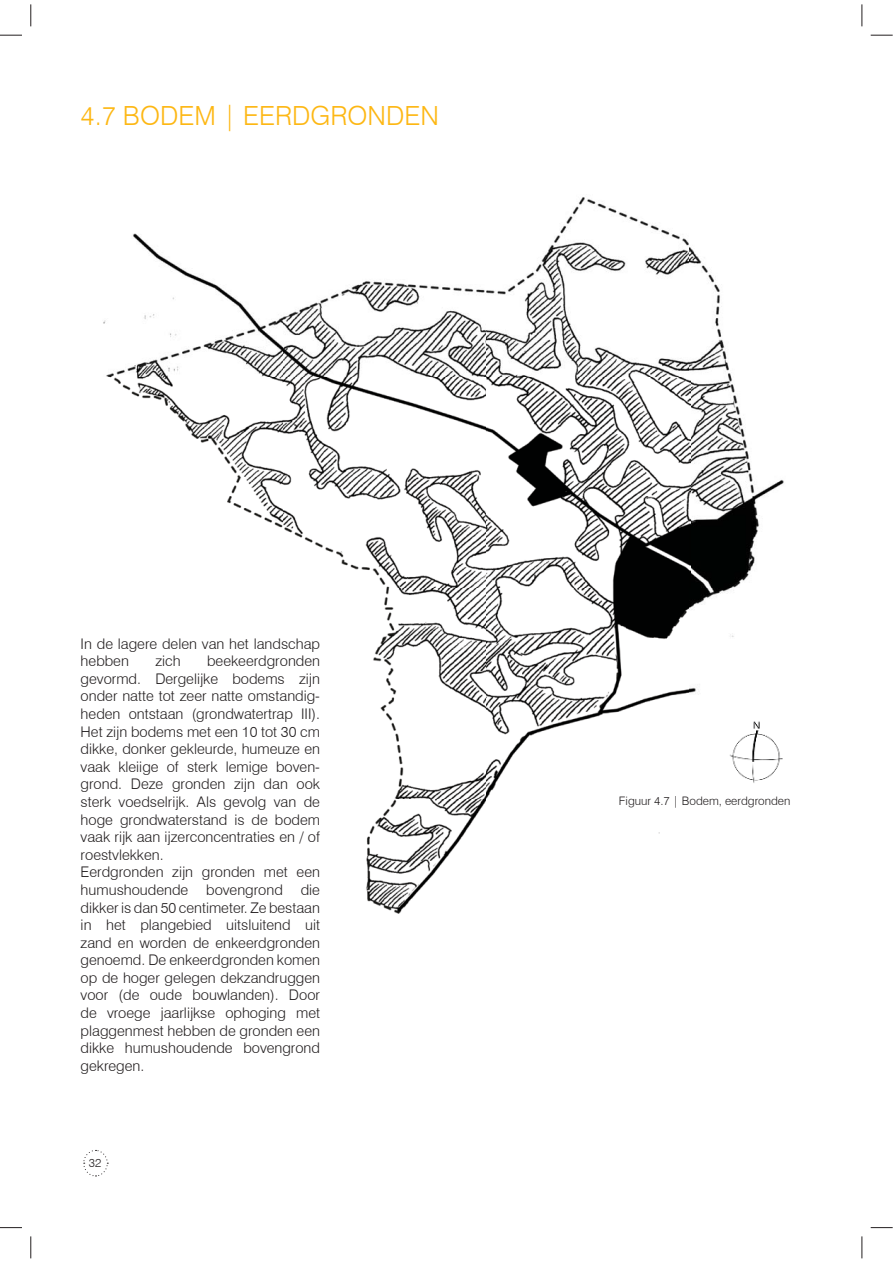
<style>
.page{position:relative;width:893px;height:1263px;background:#fff}
.page>*{position:absolute;margin:0;border:0;box-sizing:border-box;transform-origin:0 0}
.t1{font:300 26.4px "Swiss 721 BT";color:#fdb713}
.t2{font:300 14.7px/17.5px "Swiss 721 BT";color:#231f20}
.t3{font:300 11.7px "Swiss 721 BT";color:#231f20}
</style>
<div class="page">
<svg style="left:83px;top:1150px;width:25px;height:27px"></svg>
<img style="left:103px;top:197px;width:681px;height:717px">
<img style="left:720px;top:717px;width:64px;height:70px">
<div style="left:552px;top:797px;width:238px;height:25px;background:#fff"></div>
<svg style="left:0;top:35px;width:22px;height:1px"></svg>
<svg style="left:871px;top:35px;width:22px;height:1px"></svg>
<svg style="left:0;top:1227px;width:22px;height:1px"></svg>
<svg style="left:871px;top:1227px;width:22px;height:1px"></svg>
<svg style="left:31px;top:4px;width:1px;height:22px"></svg>
<svg style="left:31px;top:1236px;width:1px;height:22px"></svg>
<svg style="left:861px;top:4px;width:1px;height:22px"></svg>
<svg style="left:861px;top:1236px;width:1px;height:22px"></svg>
<h1 class="t1" style="left:81px;top:99px;width:360px">4.7 BODEM | EERDGRONDEN</h1>
<p class="t2" style="left:81px;top:635px;width:241px">In de lagere delen van het landschap hebben</p>
<p class="t2" style="left:81px;top:652px;width:241px;text-indent:127px">beekeerdgronden gevormd. Dergelijke bodems zijn onder natte tot zeer natte omstandig&shy;heden ontstaan (grondwatertrap III).<br>Het zijn bodems met een 10 tot 30 cm dikke, donker gekleurde, humeuze en vaak kleiige of sterk lemige boven&shy;grond. Deze gronden zijn dan ook sterk voedselrijk. Als gevolg van de hoge grondwaterstand is de bodem vaak rijk aan ijzerconcentraties en / of roestvlekken.<br>Eerdgronden zijn gronden met een humushoudende bovengrond die dikker is dan 50 centimeter. Ze bestaan in het plangebied uitsluitend uit zand en worden de enkeerdgronden genoemd. De enkeerdgronden komen op de hoger gelegen dekzandruggen voor (de oude bouwlanden). Door de vroege jaarlijkse ophoging met plaggenmest hebben de gronden een dikke humushoudende bovengrond gekregen.</p>
<p class="t2" style="left:155px;top:652px;width:27px">zich</p>
<p class="t3" style="left:89px;top:1156px;width:14px">32</p>
<p class="t3" style="left:619px;top:794px;width:173px">Figuur 4.7 | Bodem, eerdgronden</p>
</div>
